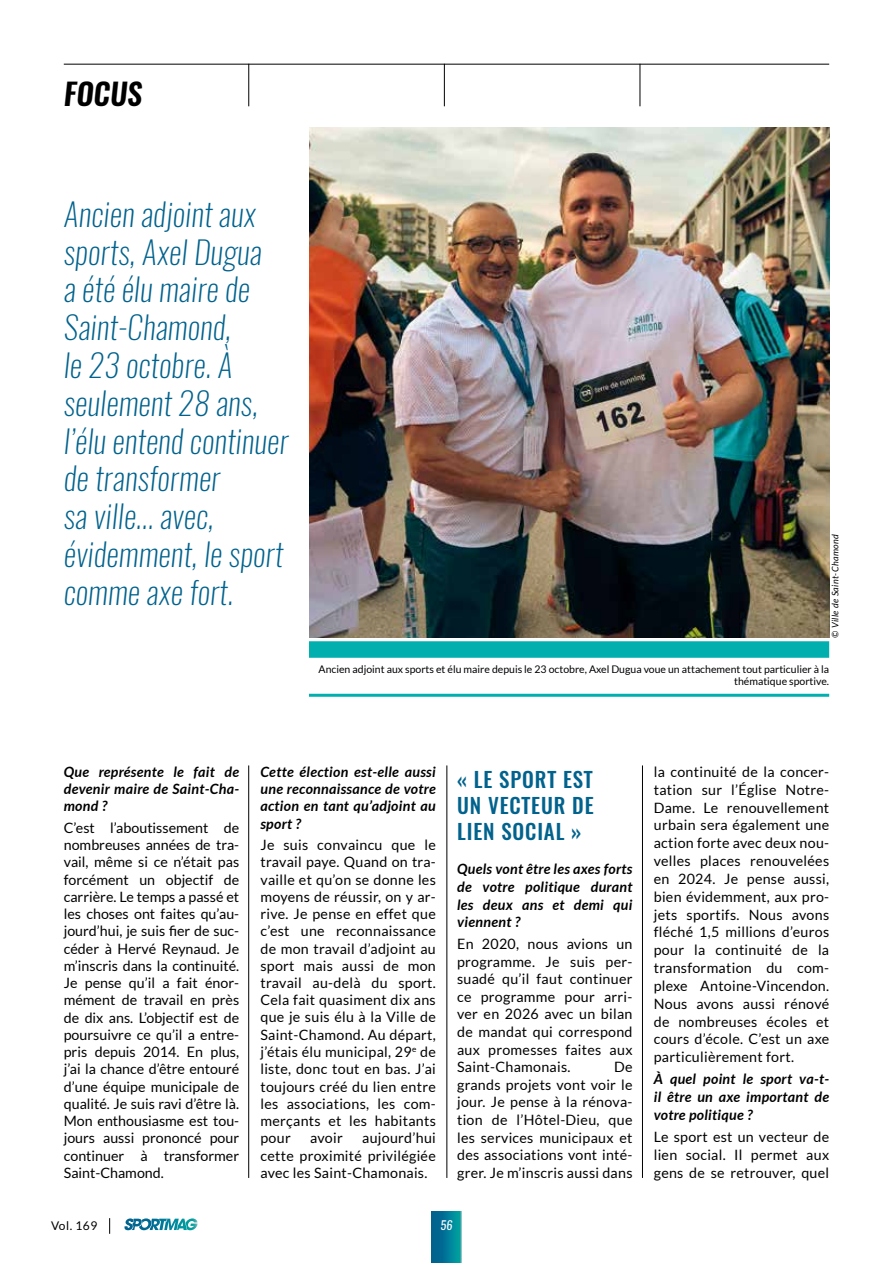
<style>
.page{position:relative;width:893px;height:1263px;background:#fff}
.page>*{position:absolute;margin:0;border:0;box-sizing:border-box;transform-origin:0 0}
.t1{font:italic 200 31.5px/37.8px "Oswald";letter-spacing:.01em;color:#00628d}
.t2{font:italic 600 30px "Oswald";color:#000}
.t3{font:500 21px/25.7px "Oswald";letter-spacing:.04em;color:#00628d;text-align:justify}
.t4{font:14.25px/17.2px "Lato";letter-spacing:.02em;color:#000;text-align:justify}
.t5{font:italic 700 14.25px/17.2px "Lato";letter-spacing:.02em;color:#000;text-align:justify}
.t6{font:12px "Lato";letter-spacing:.04em;color:#000}
.t7{font:italic 12px "Oswald";color:#fff}
.t8{font:10.5px/12.6px "Lato";color:#000;text-align:right}
.t9{font:italic 9px "Lato";letter-spacing:.04em;color:#000}
</style>
<div class="page">
<hr style="left:248px;top:765px;width:1px;height:413px;background:#000">
<hr style="left:446px;top:765px;width:1px;height:413px;background:#000">
<hr style="left:642px;top:765px;width:1px;height:413px;background:#000">
<hr style="left:248px;top:64px;width:1px;height:42px;background:#000">
<hr style="left:444px;top:64px;width:1px;height:42px;background:#000">
<hr style="left:640px;top:64px;width:1px;height:42px;background:#000">
<hr style="left:64px;top:64px;width:765px;height:1px;background:#000">
<div style="left:309px;top:641px;width:520px;height:17px;background:#00afae"></div>
<hr style="left:309px;top:694px;width:520px;height:3px;background:#00afae">
<img style="left:309px;top:128px;width:520px;height:510px">
<svg style="left:432px;top:1212px;width:29px;height:51px"></svg>
<svg style="left:124px;top:1218px;width:74px;height:12px"></svg>
<svg style="left:109px;top:1218px;width:1px;height:16px"></svg>
<h2 class="t2" style="left:64px;top:73px;width:80px">FOCUS</h2>
<h1 class="t1" style="left:64px;top:195px;width:226px">Ancien adjoint aux sports, Axel Dugua<br>a été élu maire de<br>Saint-Chamond,<br>le 23 octobre. À seulement 28 ans, l’élu entend continuer de transformer<br>sa ville... avec, évidemment, le sport comme axe fort.</h1>
<p class="t9" style="left:830px;top:638px;width:105px;rotate:-90deg">© Ville de Saint-Chamond</p>
<p class="t8" style="left:319px;top:662px;width:512px">Ancien adjoint aux sports et élu maire depuis le 23 octobre, Axel Dugua voue un attachement tout particulier à la thématique sportive.</p>
<p class="t5" style="left:64px;top:763px;width:177px">Que représente le fait de devenir maire de Saint-Cha&shy;mond ?</p>
<p class="t4" style="left:64px;top:819px;width:177px">C’est l’aboutissement de nombreuses années de tra&shy;vail, même si ce n’était pas forcément un objectif de carrière. Le temps a passé et les choses ont faites qu’au&shy;jourd’hui, je suis fier de suc&shy;céder à Hervé Reynaud. Je m’inscris dans la continuité.<br>Je pense qu’il a fait énor&shy;mément de travail en près de dix ans. L’objectif est de poursuivre ce qu’il a entre&shy;pris depuis 2014. En plus, j’ai la chance d’être entouré d’une équipe municipale de qualité. Je suis ravi d’être là.<br>Mon enthousiasme est tou&shy;jours aussi prononcé pour continuer à transformer Saint-Chamond.</p>
<p class="t5" style="left:260px;top:763px;width:177px">Cette élection est-elle aussi une reconnaissance de votre action en tant qu’adjoint au sport ?</p>
<p class="t4" style="left:260px;top:836px;width:177px">Je suis convaincu que le travail paye. Quand on tra&shy;vaille et qu’on se donne les moyens de réussir, on y ar&shy;rive. Je pense en effet que c’est une reconnaissance de mon travail d’adjoint au sport mais aussi de mon travail au-delà du sport.<br>Cela fait quasiment dix ans que je suis élu à la Ville de Saint-Chamond. Au départ, j’étais élu municipal, 29<sup>e</sup> de liste, donc tout en bas. J’ai toujours créé du lien entre les associations, les com&shy;merçants et les habitants pour</p>
<p class="t4" style="left:260px;top:1129px;width:177px;text-indent:102px">aujourd’hui cette proximité privilégiée avec les Saint-Chamonais.</p>
<p class="t4" style="left:310px;top:1129px;width:34px">avoir</p>
<h3 class="t3" style="left:457px;top:767px;width:138px">« LE SPORT EST UN VECTEUR DE LIEN SOCIAL »</h3>
<p class="t5" style="left:457px;top:861px;width:177px">Quels vont être les axes forts de votre politique durant les deux ans et demi qui viennent ?</p>
<p class="t4" style="left:457px;top:935px;width:177px">En 2020, nous avions un programme. Je suis per&shy;suadé qu’il faut continuer ce programme pour arri&shy;ver en 2026 avec un bilan de mandat qui correspond aux promesses faites aux Saint-Chamonais.</p>
<p class="t4" style="left:457px;top:1058px;width:177px;text-indent:157px">De grands projets vont voir le jour. Je pense à la rénova&shy;tion de l’Hôtel-Dieu, que les services municipaux et des associations vont inté&shy;grer. Je m’inscris aussi dans</p>
<p class="t6" style="left:51px;top:1219px;width:48px">Vol. 169</p>
<p class="t7" style="left:440px;top:1217px;width:13px">56</p>
<p class="t4" style="left:654px;top:763px;width:177px;line-height:17.9px">la continuité de la concer&shy;tation sur l’Église Notre-Dame. Le renouvellement urbain sera également une action forte avec deux nou&shy;velles places renouvelées en 2024. Je pense aussi, bien évidemment, aux pro&shy;jets sportifs. Nous avons fléché 1,5 millions d’euros pour la continuité de la transformation du com&shy;plexe Antoine-Vincendon.<br>Nous avons aussi rénové de nombreuses écoles et cours d’école. C’est un axe particulièrement fort.</p>
<p class="t5" style="left:654px;top:1070px;width:177px;line-height:17.9px">À quel point le sport va-t&shy;il être un axe important de votre politique ?</p>
<p class="t4" style="left:654px;top:1128px;width:177px;line-height:17.9px">Le sport est un vecteur de lien social. Il permet aux gens de se retrouver, quel</p>
</div>
